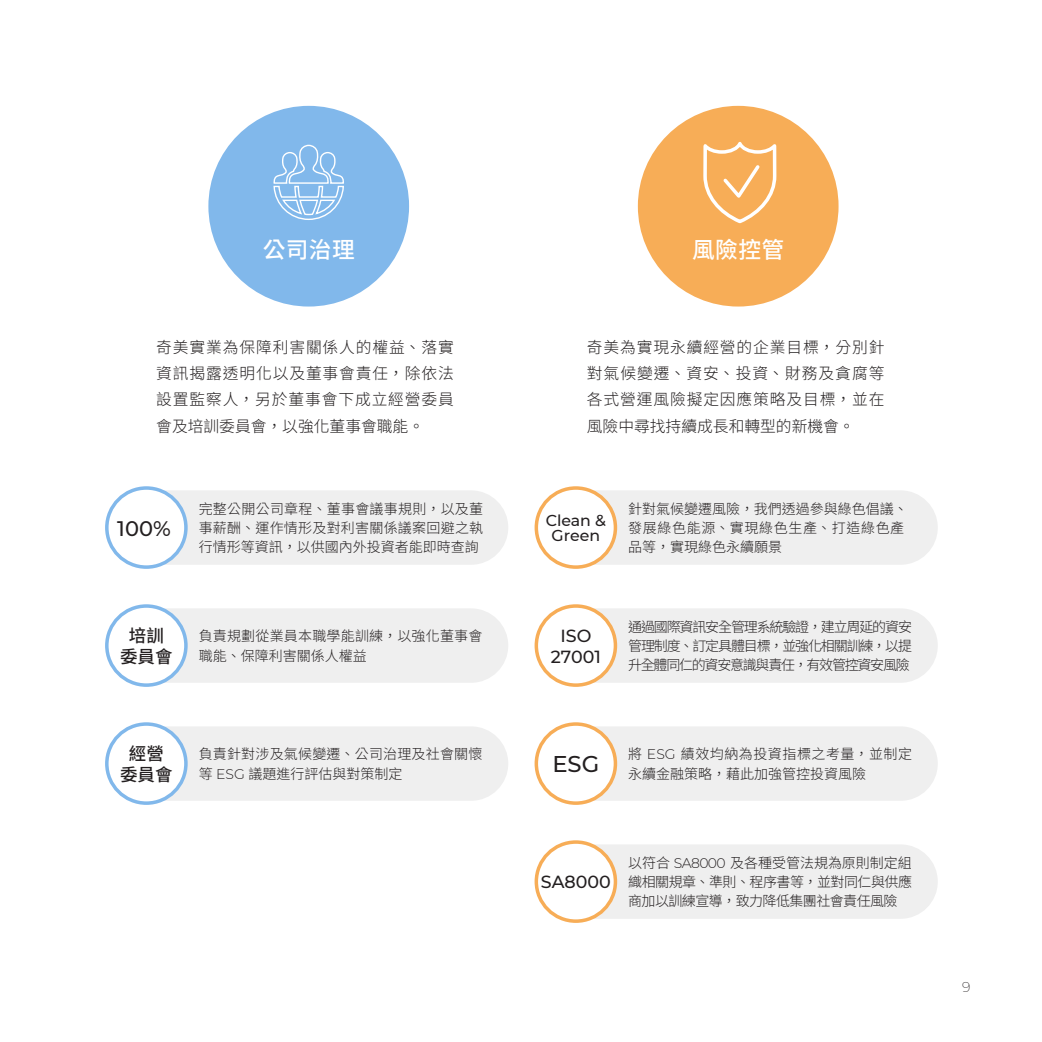
<style>
.page{position:relative;width:1042px;height:1042px;background:#fff}
.page>*{position:absolute;margin:0;border:0;box-sizing:border-box;transform-origin:0 0}
.t1{font:500 22.75px "Source Han Sans TC";letter-spacing:.015em;color:#fff}
.t2{font:500 22.75px "Montserrat";color:#231f20}
.t3{font:500 21px "Montserrat";color:#231f20}
.t4{font:500 17.5px/21px "Montserrat";color:#231f20;text-align:center}
.t5{font:500 17.5px/21px "Source Han Sans TC";color:#231f20;text-align:center}
.t6{font:300 15.75px/26.2px "Source Han Sans TC";letter-spacing:.055em;color:#231f20;text-align:justify}
.t7{font:500 15.75px/15.8px "Montserrat";color:#231f20;text-align:center}
.t8{font:300 14px/19.2px "Source Han Sans TC";color:#231f20;text-align:justify}
.t9{font:300 14px "Source Han Sans TC";letter-spacing:.035em;color:#231f20}
.t10{font:200 14px "Montserrat";color:#231f20}
.s1{font-family:"Montserrat"}
</style>
<div class="page">
<div style="left:638px;top:106px;width:200px;height:200px;background:#f7ad57;border-radius:50%"></div>
<div style="left:107px;top:490px;width:401px;height:75px;background:#efefef;border-radius:37px"></div>
<div style="left:107px;top:488px;width:79px;height:79px;background:#fff;border-radius:50%"></div>
<div style="left:105px;top:486px;width:83px;height:83px;border:4px solid #81b8eb;border-radius:50%"></div>
<div style="left:536px;top:490px;width:402px;height:75px;background:#efefef;border-radius:37px"></div>
<div style="left:536px;top:488px;width:79px;height:79px;background:#fff;border-radius:50%"></div>
<div style="left:534px;top:486px;width:83px;height:83px;border:4px solid #f7ad57;border-radius:50%"></div>
<div style="left:107px;top:726px;width:401px;height:75px;background:#efefef;border-radius:37px"></div>
<div style="left:107px;top:724px;width:79px;height:79px;background:#fff;border-radius:50%"></div>
<div style="left:105px;top:722px;width:83px;height:83px;border:4px solid #81b8eb;border-radius:50%"></div>
<div style="left:536px;top:726px;width:402px;height:75px;background:#efefef;border-radius:37px"></div>
<div style="left:536px;top:724px;width:79px;height:79px;background:#fff;border-radius:50%"></div>
<div style="left:534px;top:722px;width:83px;height:83px;border:4px solid #f7ad57;border-radius:50%"></div>
<div style="left:107px;top:608px;width:401px;height:75px;background:#efefef;border-radius:37px"></div>
<div style="left:107px;top:606px;width:79px;height:79px;background:#fff;border-radius:50%"></div>
<div style="left:105px;top:604px;width:83px;height:83px;border:4px solid #81b8eb;border-radius:50%"></div>
<div style="left:536px;top:608px;width:402px;height:75px;background:#efefef;border-radius:37px"></div>
<div style="left:536px;top:606px;width:79px;height:79px;background:#fff;border-radius:50%"></div>
<div style="left:534px;top:604px;width:83px;height:83px;border:4px solid #f7ad57;border-radius:50%"></div>
<div style="left:536px;top:844px;width:402px;height:75px;background:#efefef;border-radius:37px"></div>
<div style="left:536px;top:842px;width:79px;height:79px;background:#fff;border-radius:50%"></div>
<div style="left:534px;top:840px;width:83px;height:83px;border:4px solid #f7ad57;border-radius:50%"></div>
<svg style="left:703px;top:141px;width:74px;height:83px"></svg>
<div style="left:208px;top:106px;width:201px;height:200px;background:#81b8eb;border-radius:50%"></div>
<svg style="left:273px;top:144px;width:71px;height:76px"></svg>
<h1 class="t1" style="left:263px;top:237px;width:94px">公司治理</h1>
<h1 class="t1" style="left:692px;top:237px;width:94px">風險控管</h1>
<p class="t6" style="left:156px;top:334px;width:299px">奇美實業為保障利害關係人的權益、落實資訊揭露透明化以及董事會責任，除依法設置監察人，另於董事會下成立經營委員會及培訓委員會，以強化董事會職能。</p>
<p class="t6" style="left:587px;top:334px;width:299px">奇美為實現永續經營的企業目標，分別針對氣候變遷、資安、投資、財務及貪腐等各式營運風險擬定因應策略及目標，並在風險中尋找持續成長和轉型的新機會。</p>
<h2 class="t3" style="left:117px;top:513px;width:55px">100%</h2>
<p class="t8" style="left:199px;top:499px;width:286px">完整公開公司章程、董事會議事規則，以及董事薪酬、運作情形及對利害關係議案回避之執行情形等資訊，以供國內外投資者能即時查詢</p>
<p class="t7" style="left:546px;top:511px;width:62px">Clean &amp;<br>Green</p>
<p class="t8" style="left:628px;top:499px;width:281px;text-align:left">針對氣候變遷風險，我們透過參與綠色倡議、發展綠色能源、實現綠色生產、打造綠色產品等，實現綠色永續願景</p>
<p class="t5" style="left:120px;top:625px;width:54px">培訓委員會</p>
<p class="t8" style="left:628px;top:617px;width:285px">通過國際資訊安全管理系統驗證，建立周延的資安管理制度、訂定具體目標，並強化相關訓練，以提升全體同仁的資安意識與責任，有效管控資安風險</p>
<p class="t4" style="left:551px;top:624px;width:51px">ISO<br>27001</p>
<p class="t8" style="left:199px;top:627px;width:285px">負責規劃從業員本職學能訓練，以強化董事會職能、保障利害關係人權益</p>
<p class="t5" style="left:120px;top:743px;width:54px">經營委員會</p>
<p class="t9" style="left:628px;top:746px;width:285px">將 <span class="s1">ESG</span> 績效均納為投資指標之考量，並制定</p>
<p class="t8" style="left:199px;top:745px;width:285px">負責針對涉及氣候變遷、公司治理及社會關懷等 <span class="s1">ESG</span> 議題進行評估與對策制定</p>
<h1 class="t2" style="left:552px;top:748px;width:48px">ESG</h1>
<p class="t8" style="left:628px;top:764px;width:239px">永續金融策略，藉此加強管控投資風險</p>
<p class="t4" style="left:541px;top:871px;width:71px">SA8000</p>
<p class="t8" style="left:628px;top:853px;width:285px">以符合 <span class="s1">SA8000</span> 及各種受管法規為原則制定組織相關規章、準則、程序書等，並對同仁與供應商加以訓練宣導，致力降低集團社會責任風險</p>
<p class="t10" style="left:962px;top:977px;width:10px">9</p>
</div>
